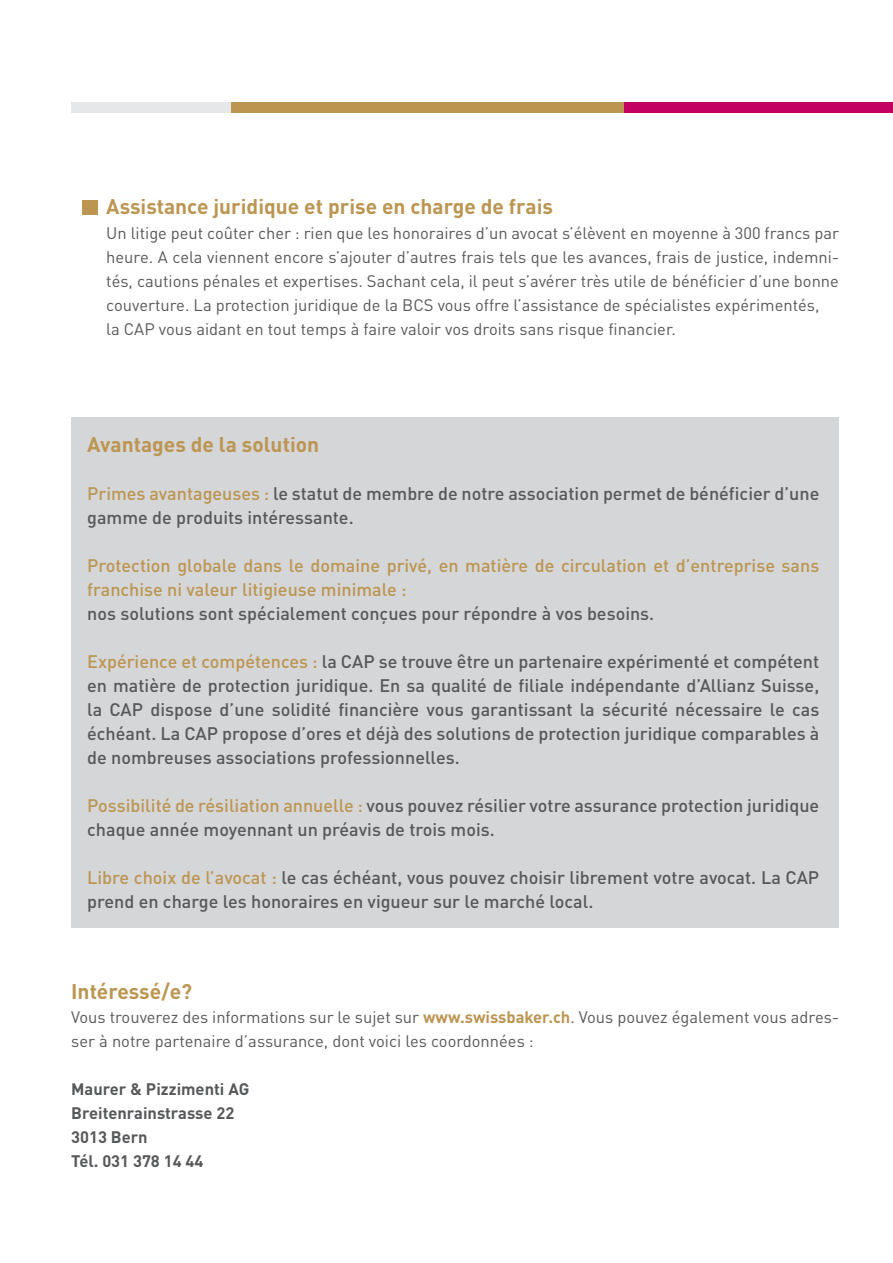
<style>
.page{position:relative;width:893px;height:1263px;background:#fff}
.page>*{position:absolute;margin:0;border:0;box-sizing:border-box;transform-origin:0 0}
.t1{font:700 21px "DINOT";color:#bc9551}
.t2{font:500 18px/24px "DINOT";color:#57585a}
.t3{font:500 18px/24px "DINOT";color:#bc9551}
.t4{font:16.5px/24px "DINOT";color:#57585a}
.t5{font:700 16.5px/24px "DINOT";color:#57585a}
.s1{color:#bc9551}
.s2{font-weight:700;color:#bc9551}
</style>
<div class="page">
<div style="left:71px;top:417px;width:768px;height:511px;background:#d5d6d8"></div>
<div style="left:82px;top:200px;width:16px;height:15px;background:#bc9551"></div>
<div style="left:624px;top:102px;width:269px;height:10px;background:#c30162"></div>
<div style="left:71px;top:102px;width:161px;height:10px;background:#e6e7e9"></div>
<div style="left:231px;top:102px;width:393px;height:10px;background:#bc9551"></div>
<p class="t1" style="left:106px;top:193px;width:448px">Assistance juridique et prise en charge de frais</p>
<p class="t4" style="left:106px;top:220px;width:734px">Un litige peut coûter cher : rien que les honoraires d’un avocat s’élèvent en moyenne à 300 francs par heure. A cela viennent encore s’ajouter d’autres frais tels que les avances, frais de justice, indemni&shy;tés, cautions pénales et expertises. Sachant cela, il peut s’avérer très utile de bénéficier d’une bonne couverture. La protection juridique de la BCS vous offre l’assistance de spécialistes expérimentés,<br>la CAP vous aidant en tout temps à faire valoir vos droits sans risque financier.</p>
<p class="t1" style="left:87px;top:431px;width:234px">Avantages de la solution</p>
<p class="t2" style="left:87px;top:481px;width:734px"><span class="s1">Primes avantageuses :</span> le statut de membre de notre association permet de bénéficier d’une gamme de produits intéressante.</p>
<p class="t3" style="left:87px;top:553px;width:734px">Protection globale dans le domaine privé, en matière de circulation et d’entreprise sans franchise ni valeur litigieuse minimale :</p>
<p class="t2" style="left:87px;top:601px;width:569px">nos solutions sont spécialement conçues pour répondre à vos besoins.</p>
<p class="t2" style="left:87px;top:649px;width:734px;text-align:justify"><span class="s1">Expérience et compétences :</span> la CAP se trouve être un partenaire expérimenté et compétent en matière de protection juridique. En sa qualité de filiale indépendante d’Allianz Suisse, la CAP dispose d’une solidité financière vous garantissant la sécurité nécessaire le cas échéant. La CAP propose d’ores et déjà des solutions de protection juridique comparables à de nombreuses associations professionnelles.</p>
<p class="t2" style="left:87px;top:793px;width:734px"><span class="s1">Possibilité de résiliation annuelle :</span> vous pouvez résilier votre assurance protection juridique chaque année moyennant un préavis de trois mois.</p>
<p class="t2" style="left:87px;top:865px;width:734px"><span class="s1">Libre choix de l’avocat :</span> le cas échéant, vous pouvez choisir librement votre avocat. La CAP prend en charge les honoraires en vigueur sur le marché local.</p>
<p class="t1" style="left:71px;top:978px;width:123px">Intéressé/e?</p>
<p class="t4" style="left:71px;top:1005px;width:769px">Vous trouverez des informations sur le sujet sur <span class="s2">www.swissbaker.ch</span>. Vous pouvez également vous adres&shy;ser à notre partenaire d’assurance, dont voici les coordonnées :</p>
<p class="t5" style="left:71px;top:1077px;width:180px">Maurer &amp; Pizzimenti AG<br>Breitenrainstrasse 22<br>3013 Bern<br>Tél. 031 378 14 44</p>
</div>
